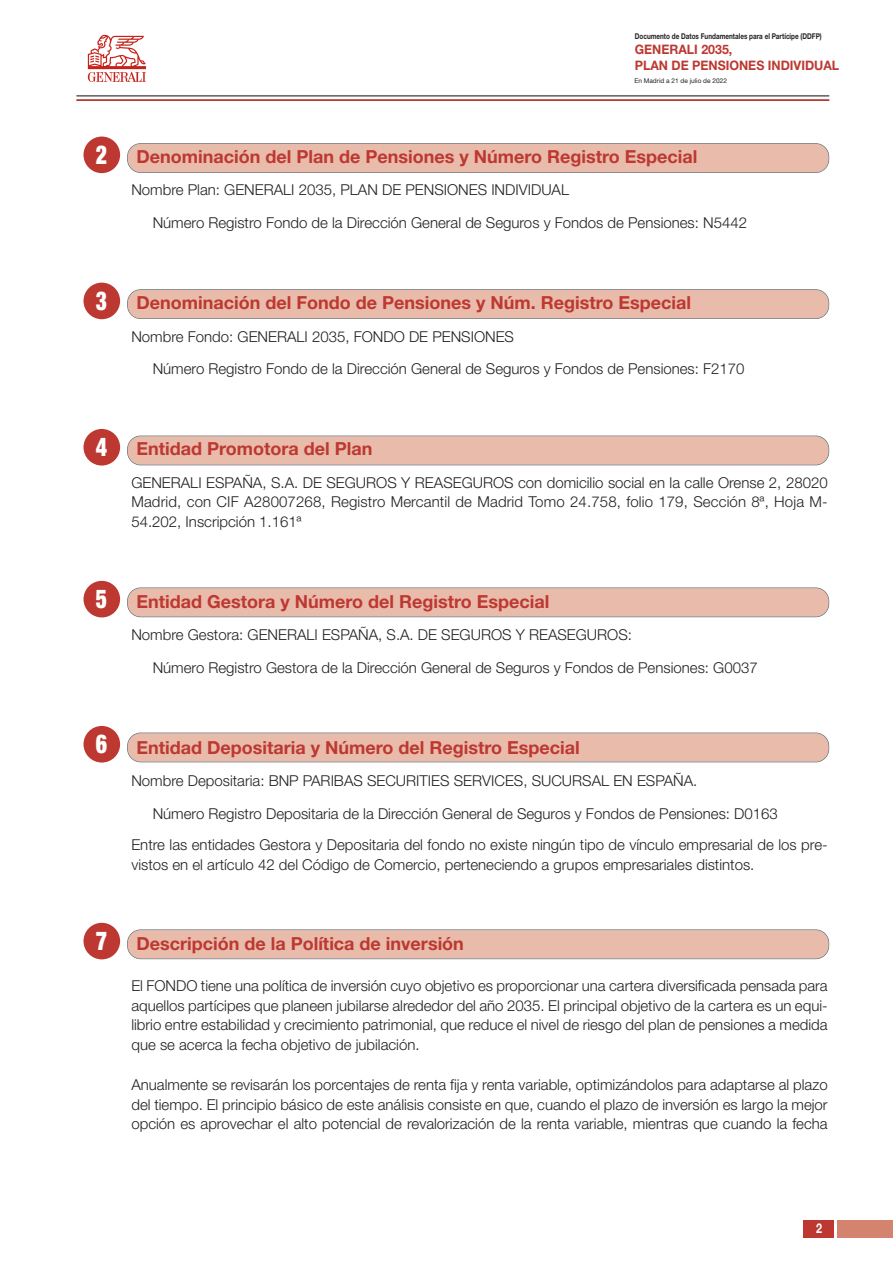
<style>
.page{position:relative;width:893px;height:1263px;background:#fff}
.page>*{position:absolute;margin:0;border:0;box-sizing:border-box;transform-origin:0 0}
.t1{font:900 condensed 26.1px "Helvetica Neue LT Std";color:#fff;scale:.84 1}
.t2{font:700 18px "Helvetica Neue LT Std";color:#bd3831}
.t3{font:300 15px/19.5px "Helvetica Neue LT Std";color:#231f20}
.t4{font:700 13.5px "Helvetica Neue LT Std";color:#fff;scale:.8 1}
.t5{font:700 13.05px/15.8px "Helvetica Neue LT Std";color:#bd3831;scale:.95 1}
.t6{font:700 7.95px "Helvetica Neue LT Std";color:#231f20;scale:.8 1}
.t7{font:6.6px "Helvetica Neue LT Std";color:#231f20}
</style>
<div class="page">
<svg style="left:88px;top:35px;width:58px;height:47px"></svg>
<div style="left:838px;top:1220px;width:55px;height:18px;background:#d4846e"></div>
<div style="left:803px;top:1220px;width:31px;height:18px;background:#bd3831"></div>
<div style="left:128px;top:144px;width:700px;height:28px;background:#e8bbab;border-radius:13px"></div>
<div style="left:127px;top:143px;width:702px;height:30px;border:2px solid #6c6d70;border-radius:14px"></div>
<div style="left:84px;top:137px;width:36px;height:36px;background:#bd3831;border-radius:50%"></div>
<div style="left:128px;top:290px;width:700px;height:28px;background:#e8bbab;border-radius:13px"></div>
<div style="left:127px;top:289px;width:702px;height:30px;border:2px solid #6c6d70;border-radius:14px"></div>
<div style="left:84px;top:283px;width:36px;height:36px;background:#bd3831;border-radius:50%"></div>
<div style="left:128px;top:436px;width:700px;height:29px;background:#e8bbab;border-radius:13px"></div>
<div style="left:127px;top:436px;width:702px;height:29px;border:2px solid #6c6d70;border-radius:14px"></div>
<div style="left:84px;top:429px;width:36px;height:36px;background:#bd3831;border-radius:50%"></div>
<div style="left:128px;top:588px;width:700px;height:28px;background:#e8bbab;border-radius:13px"></div>
<div style="left:127px;top:587px;width:702px;height:30px;border:2px solid #6c6d70;border-radius:14px"></div>
<div style="left:84px;top:581px;width:36px;height:36px;background:#bd3831;border-radius:50%"></div>
<div style="left:128px;top:930px;width:700px;height:28px;background:#e8bbab;border-radius:13px"></div>
<div style="left:127px;top:929px;width:702px;height:30px;border:2px solid #6c6d70;border-radius:14px"></div>
<div style="left:84px;top:923px;width:36px;height:36px;background:#bd3831;border-radius:50%"></div>
<div style="left:128px;top:733px;width:700px;height:29px;background:#e8bbab;border-radius:13px"></div>
<div style="left:127px;top:732px;width:702px;height:30px;border:2px solid #6c6d70;border-radius:14px"></div>
<div style="left:84px;top:726px;width:36px;height:36px;background:#bd3831;border-radius:50%"></div>
<hr style="left:77px;top:95px;width:752px;height:1px;background:#6c6d70">
<hr style="left:77px;top:99px;width:752px;height:2px;background:#bd3831">
<p class="t6" style="left:635px;top:33px;width:235px">Documento de Datos Fundamentales para el Partícipe (DDFP)</p>
<p class="t5" style="left:635px;top:43px;width:217px">GENERALI 2035,<br>PLAN DE PENSIONES INDIVIDUAL</p>
<p class="t7" style="left:634px;top:78px;width:94px">En Madrid a 21 de julio de 2022</p>
<h1 class="t1" style="left:96px;top:145px;width:15px">2</h1>
<p class="t2" style="left:136px;top:150px;width:562px">Denominación del Plan de Pensiones y Número Registro Especial</p>
<p class="t3" style="left:153px;top:175px;width:596px;line-height:32.2px;text-indent:-21px">Nombre Plan: GENERALI 2035, PLAN DE PENSIONES INDIVIDUAL<br>Número Registro Fondo de la Dirección General de Seguros y Fondos de Pensiones: N5442</p>
<h1 class="t1" style="left:96px;top:291px;width:15px">3</h1>
<p class="t2" style="left:136px;top:296px;width:556px">Denominación del Fondo de Pensiones y Núm. Registro Especial</p>
<p class="t3" style="left:153px;top:321px;width:593px;line-height:32.2px;text-indent:-21px">Nombre Fondo: GENERALI 2035, FONDO DE PENSIONES<br>Número Registro Fondo de la Dirección General de Seguros y Fondos de Pensiones: F2170</p>
<h1 class="t1" style="left:96px;top:437px;width:15px">4</h1>
<p class="t2" style="left:136px;top:442px;width:237px">Entidad Promotora del Plan</p>
<p class="t3" style="left:131px;top:474px;width:698px;text-align:justify">GENERALI ESPAÑA, S.A. DE SEGUROS Y REASEGUROS con domicilio social en la calle Orense 2, 28020<br>Madrid, con CIF A28007268, Registro Mercantil de Madrid Tomo 24.758, folio 179, Sección 8ª, Hoja M-54.202, Inscripción 1.161ª</p>
<h1 class="t1" style="left:96px;top:589px;width:15px">5</h1>
<p class="t2" style="left:136px;top:595px;width:414px">Entidad Gestora y Número del Registro Especial</p>
<p class="t3" style="left:153px;top:620px;width:606px;line-height:32.2px;text-indent:-21px">Nombre Gestora: GENERALI ESPAÑA, S.A. DE SEGUROS Y REASEGUROS:<br>Número Registro Gestora de la Dirección General de Seguros y Fondos de Pensiones: G0037</p>
<h1 class="t1" style="left:96px;top:734px;width:15px">6</h1>
<p class="t2" style="left:136px;top:741px;width:445px">Entidad Depositaria y Número del Registro Especial</p>
<p class="t3" style="left:131px;top:773px;width:567px">Nombre Depositaria: BNP PARIBAS SECURITIES SERVICES, SUCURSAL EN ESPAÑA.</p>
<p class="t3" style="left:153px;top:805px;width:627px">Número Registro Depositaria de la Dirección General de Seguros y Fondos de Pensiones: D0163</p>
<p class="t3" style="left:131px;top:836px;width:698px">Entre las entidades Gestora y Depositaria del fondo no existe ningún tipo de vínculo empresarial de los pre-</p>
<p class="t3" style="left:131px;top:856px;width:624px">vistos en el artículo 42 del Código de Comercio, perteneciendo a grupos empresariales distintos.</p>
<h1 class="t1" style="left:96px;top:931px;width:15px">7</h1>
<p class="t2" style="left:136px;top:937px;width:329px">Descripción de la Política de inversión</p>
<p class="t3" style="left:131px;top:977px;width:698px;text-align:justify">El FONDO tiene una política de inversión cuyo objetivo es proporcionar una cartera diversificada pensada para aquellos partícipes que planeen jubilarse alrededor del año 2035. El principal objetivo de la cartera es un equi&shy;librio entre estabilidad y crecimiento patrimonial, que reduce el nivel de riesgo del plan de pensiones a medida que se acerca la fecha objetivo de jubilación.</p>
<p class="t3" style="left:131px;top:1076px;width:698px;text-align:justify">Anualmente se revisarán los porcentajes de renta fija y renta variable, optimizándolos para adaptarse al plazo del tiempo. El principio básico de este análisis consiste en que, cuando el plazo de inversión es largo la mejor opción es aprovechar el alto potencial de revalorización de la renta variable, mientras que cuando la fecha</p>
<p class="t4" style="left:816px;top:1223px;width:9px">2</p>
</div>
